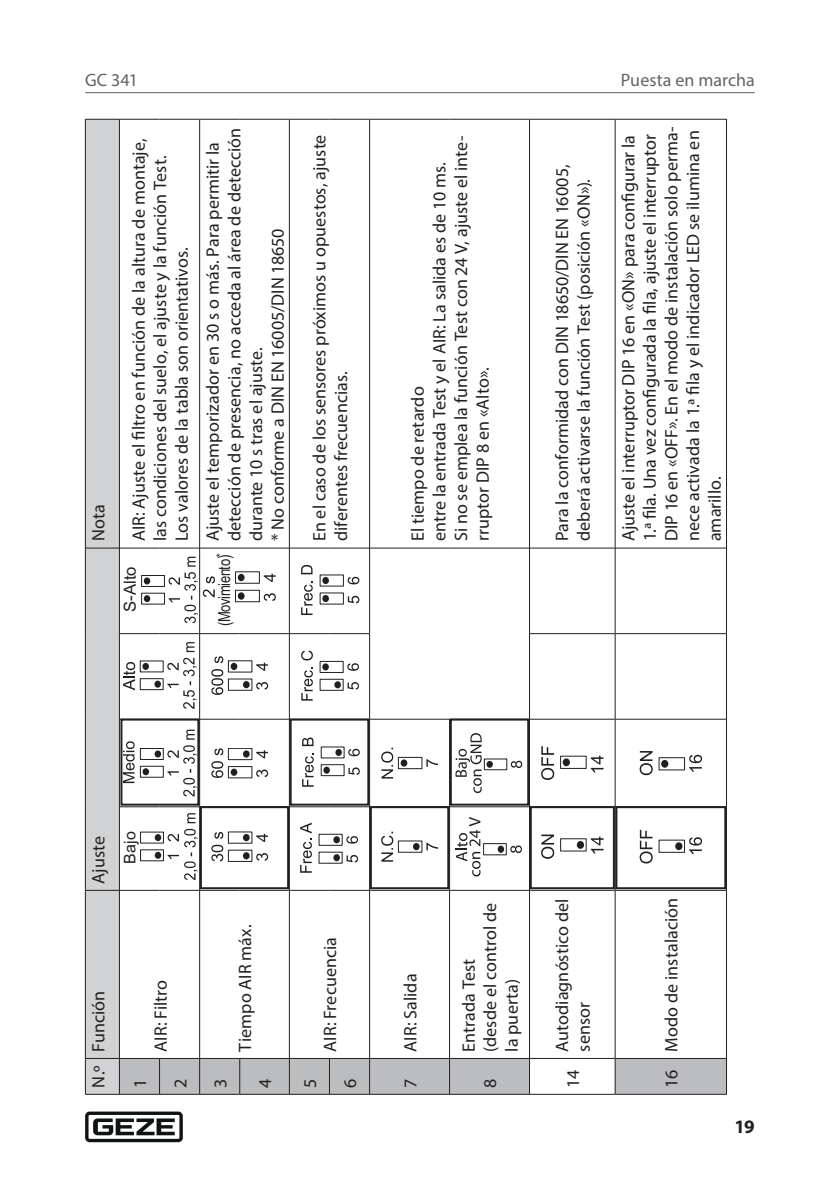
<style>
.page{position:relative;width:840px;height:1191px;background:#fff}
.page>*{position:absolute;margin:0;border:0;box-sizing:border-box;transform-origin:0 0}
.t1{font:700 19px "Myriad Pro";color:#231f20}
.Tabelle_Grundtext{font:18px/21.6px "Myriad Pro";letter-spacing:.005em;color:#231f20}
.Tabelle_Kopfzeile{font:18px "Myriad Pro";color:#231f20}
.t2{font:18px "Myriad Pro";letter-spacing:.005em;color:#636366}
.t3{font:16.6px "Arial";color:#231f20}
.t4{font:16.4px "Arial";letter-spacing:-.025em;color:#231f20;scale:.79 1}
.t5{font:16px "Arial";color:#231f20}
</style>
<div class="page">
<hr style="left:85px;top:92px;width:669px;height:1px;background:#636366">
<svg style="left:85px;top:1111px;width:98px;height:31px"></svg>
<div style="left:614px;top:1058px;width:112px;height:36px;background:#bcbdc0"></div>
<hr style="left:529px;top:1058px;width:1px;height:36px;background:#231f20">
<hr style="left:529px;top:890px;width:1px;height:168px;background:#231f20">
<hr style="left:529px;top:806px;width:1px;height:84px;background:#231f20">
<hr style="left:529px;top:719px;width:1px;height:87px;background:#231f20">
<hr style="left:529px;top:633px;width:1px;height:86px;background:#231f20">
<hr style="left:529px;top:548px;width:1px;height:85px;background:#231f20">
<hr style="left:529px;top:119px;width:1px;height:429px;background:#231f20">
<hr style="left:614px;top:1058px;width:1px;height:36px;background:#231f20">
<hr style="left:614px;top:890px;width:1px;height:168px;background:#231f20">
<hr style="left:614px;top:806px;width:1px;height:84px;background:#231f20">
<hr style="left:614px;top:719px;width:1px;height:87px;background:#231f20">
<hr style="left:614px;top:633px;width:1px;height:86px;background:#231f20">
<hr style="left:614px;top:548px;width:1px;height:85px;background:#231f20">
<hr style="left:614px;top:119px;width:1px;height:429px;background:#231f20">
<hr style="left:725px;top:806px;width:1px;height:84px;background:#231f20">
<hr style="left:86px;top:1094px;width:33px;height:1px;background:#231f20">
<hr style="left:120px;top:1094px;width:39px;height:1px;background:#231f20">
<hr style="left:160px;top:1094px;width:39px;height:1px;background:#231f20">
<hr style="left:200px;top:1094px;width:39px;height:1px;background:#231f20">
<hr style="left:240px;top:1094px;width:49px;height:1px;background:#231f20">
<hr style="left:289px;top:1094px;width:40px;height:1px;background:#231f20">
<hr style="left:329px;top:1094px;width:40px;height:1px;background:#231f20">
<hr style="left:369px;top:1094px;width:80px;height:1px;background:#231f20">
<hr style="left:449px;top:1094px;width:80px;height:1px;background:#231f20">
<hr style="left:529px;top:1094px;width:85px;height:1px;background:#231f20">
<hr style="left:615px;top:1094px;width:110px;height:1px;background:#231f20">
<hr style="left:529px;top:1058px;width:85px;height:1px;background:#231f20">
<hr style="left:529px;top:890px;width:85px;height:1px;background:#231f20">
<hr style="left:529px;top:719px;width:85px;height:1px;background:#231f20">
<hr style="left:529px;top:633px;width:85px;height:1px;background:#231f20">
<hr style="left:725px;top:890px;width:1px;height:168px;background:#231f20">
<hr style="left:725px;top:719px;width:1px;height:87px;background:#231f20">
<hr style="left:725px;top:633px;width:1px;height:86px;background:#231f20">
<hr style="left:725px;top:548px;width:1px;height:85px;background:#231f20">
<hr style="left:725px;top:119px;width:1px;height:429px;background:#231f20">
<hr style="left:529px;top:548px;width:85px;height:1px;background:#231f20">
<hr style="left:725px;top:1058px;width:1px;height:36px;background:#231f20">
<hr style="left:615px;top:1058px;width:110px;height:1px;background:#231f20">
<hr style="left:615px;top:890px;width:111px;height:1px;background:#231f20">
<hr style="left:615px;top:719px;width:111px;height:1px;background:#231f20">
<hr style="left:615px;top:633px;width:111px;height:1px;background:#231f20">
<hr style="left:615px;top:548px;width:111px;height:1px;background:#231f20">
<hr style="left:529px;top:119px;width:85px;height:1px;background:#231f20">
<hr style="left:614px;top:119px;width:112px;height:1px;background:#231f20">
<svg style="left:85px;top:119px;width:444px;height:975px"></svg>
<div style="left:449px;top:718px;width:80px;height:87px;border:2px solid #231f20"></div>
<svg style="left:560px;top:836px;width:43px;height:17px"></svg>
<svg style="left:541px;top:834px;width:13px;height:24px"></svg>
<div style="left:529px;top:806px;width:85px;height:83px;border:2px solid #231f20"></div>
<svg style="left:560px;top:755px;width:43px;height:17px"></svg>
<svg style="left:541px;top:746px;width:13px;height:34px"></svg>
<svg style="left:639px;top:830px;width:13px;height:33px"></svg>
<svg style="left:658px;top:837px;width:43px;height:17px"></svg>
<div style="left:615px;top:806px;width:111px;height:83px;border:2px solid #231f20"></div>
<svg style="left:639px;top:751px;width:13px;height:24px"></svg>
<svg style="left:658px;top:755px;width:43px;height:16px"></svg>
<p class="t2" style="left:85px;top:68px;width:54px">GC 341</p>
<p class="t2" style="left:620px;top:68px;width:135px">Puesta en marcha</p>
<p class="Tabelle_Kopfzeile" style="left:87px;top:541px;width:38px;rotate:-90deg">Nota</p>
<p class="Tabelle_Grundtext" style="left:127px;top:541px;width:404px;rotate:-90deg">AIR: Ajuste el filtro en función de la altura de montaje, las condiciones del suelo, el ajuste y la función Test.<br>Los valores de la tabla son orientativos.</p>
<p class="t3" style="left:119px;top:612px;width:47px;rotate:-90deg">S-Alto</p>
<p class="Tabelle_Grundtext" style="left:201px;top:541px;width:415px;rotate:-90deg">Ajuste el temporizador en 30 s o más. Para permitir la detección de presencia, no acceda al área de detección durante 10 s tras el ajuste.</p>
<p class="Tabelle_Grundtext" style="left:266px;top:541px;width:314px;rotate:-90deg">* No conforme a DIN EN 16005/DIN 18650</p>
<p class="t4" style="left:213px;top:626px;width:92px;rotate:-90deg">(Movimiento)</p>
<p class="Tabelle_Grundtext" style="left:308px;top:541px;width:408px;rotate:-90deg">En el caso de los sensores próximos u opuestos, ajuste diferentes frecuencias.</p>
<p class="Tabelle_Grundtext" style="left:449px;top:541px;width:407px;rotate:-90deg">Si no se emplea la función Test con 24 V, ajuste el inte&shy;rruptor DIP 8 en «Alto».</p>
<p class="Tabelle_Grundtext" style="left:428px;top:541px;width:380px;rotate:-90deg">entre la entrada Test y el AIR: La salida es de 10 ms.</p>
<p class="Tabelle_Grundtext" style="left:406px;top:541px;width:156px;rotate:-90deg">El tiempo de retardo</p>
<p class="Tabelle_Grundtext" style="left:551px;top:541px;width:378px;rotate:-90deg">Para la conformidad con DIN 18650/DIN EN 16005, deberá activarse la función Test (posición «ON»).</p>
<p class="Tabelle_Grundtext" style="left:617px;top:541px;width:416px;rotate:-90deg">Ajuste el interruptor DIP 16 en «ON» para configurar la 1.ª fila. Una vez configurada la fila, ajuste el interruptor DIP 16 en «OFF». En el modo de instalación solo perma&shy;nece activada la 1.ª fila y el indicador LED se ilumina en amarillo.</p>
<p class="Tabelle_Kopfzeile" style="left:87px;top:883px;width:49px;rotate:-90deg">Ajuste</p>
<p class="t5" style="left:119px;top:863px;width:34px;rotate:-90deg">Bajo</p>
<p class="Tabelle_Kopfzeile" style="left:87px;top:1051px;width:62px;rotate:-90deg">Función</p>
<p class="Tabelle_Kopfzeile" style="left:87px;top:1087px;width:23px;rotate:-90deg">N.º</p>
<p class="Tabelle_Grundtext" style="left:149px;top:1051px;width:73px;rotate:-90deg">AIR: Filtro</p>
<p class="Tabelle_Grundtext" style="left:234px;top:1051px;width:129px;rotate:-90deg">Tiempo AIR máx.</p>
<p class="Tabelle_Grundtext" style="left:319px;top:1051px;width:116px;rotate:-90deg">AIR: Frecuencia</p>
<p class="Tabelle_Grundtext" style="left:399px;top:1051px;width:79px;rotate:-90deg">AIR: Salida</p>
<p class="Tabelle_Grundtext" style="left:129px;top:1087px;width:11px;rotate:-90deg">1</p>
<p class="Tabelle_Grundtext" style="left:169px;top:1087px;width:11px;rotate:-90deg">2</p>
<p class="Tabelle_Grundtext" style="left:209px;top:1087px;width:11px;rotate:-90deg">3</p>
<p class="Tabelle_Grundtext" style="left:254px;top:1087px;width:11px;rotate:-90deg">4</p>
<p class="Tabelle_Grundtext" style="left:299px;top:1087px;width:11px;rotate:-90deg">5</p>
<p class="Tabelle_Grundtext" style="left:339px;top:1087px;width:11px;rotate:-90deg">6</p>
<p class="Tabelle_Grundtext" style="left:399px;top:1087px;width:11px;rotate:-90deg">7</p>
<p class="Tabelle_Grundtext" style="left:457px;top:1051px;width:94px;rotate:-90deg">Entrada Test</p>
<p class="Tabelle_Grundtext" style="left:479px;top:1051px;width:150px;rotate:-90deg">(desde el control de la puerta)</p>
<p class="Tabelle_Grundtext" style="left:479px;top:1087px;width:11px;rotate:-90deg">8</p>
<p class="Tabelle_Grundtext" style="left:551px;top:1051px;width:154px;rotate:-90deg">Autodiagnóstico del sensor</p>
<p class="Tabelle_Grundtext" style="left:561px;top:1087px;width:19px;rotate:-90deg">14</p>
<p class="Tabelle_Grundtext" style="left:660px;top:1051px;width:155px;rotate:-90deg">Modo de instalación</p>
<p class="Tabelle_Grundtext" style="left:660px;top:1087px;width:19px;rotate:-90deg">16</p>
<p class="t1" style="left:734px;top:1113px;width:22px">19</p>
</div>
